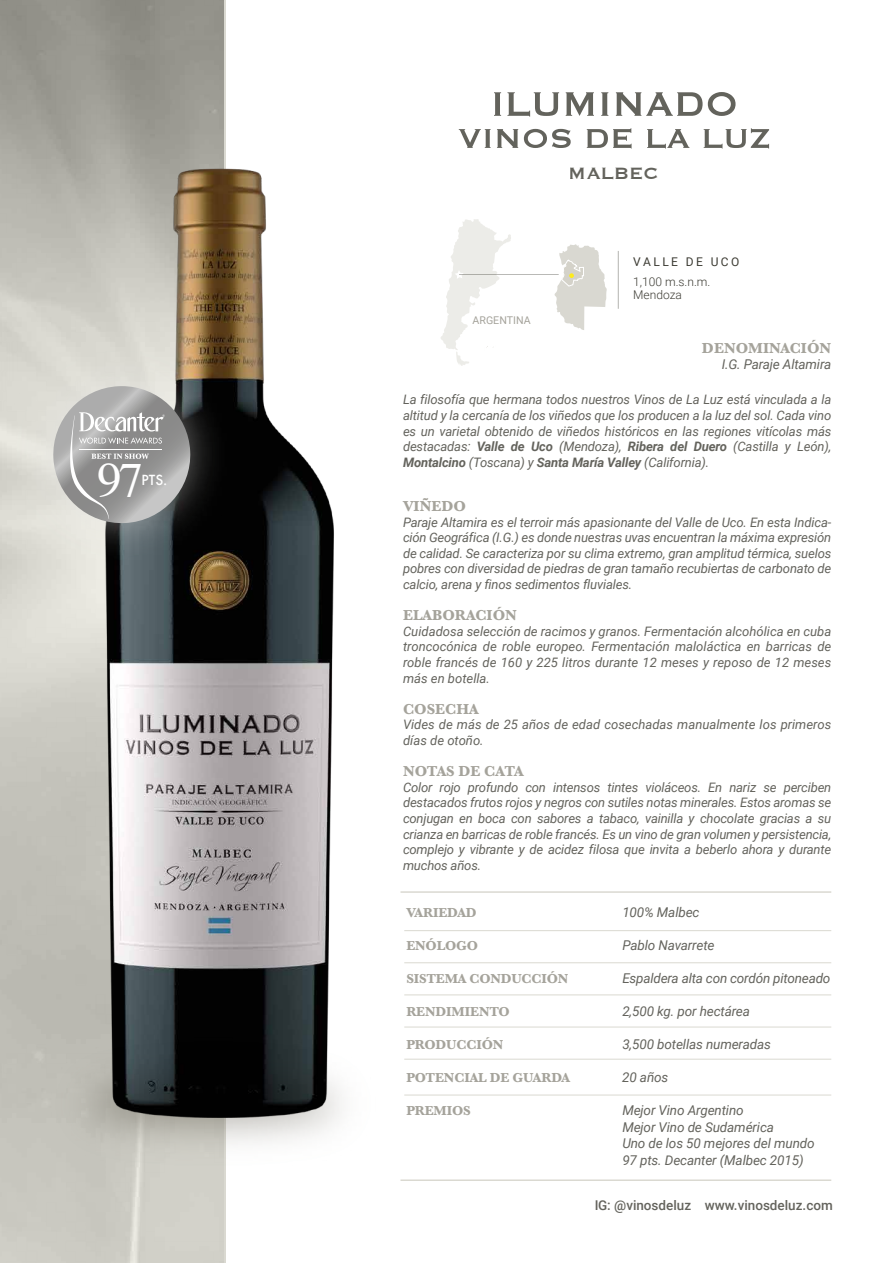
<style>
.page{position:relative;width:893px;height:1263px;background:#fff}
.page>*{position:absolute;margin:0;border:0;box-sizing:border-box;transform-origin:0 0}
.t1{font:49.05px "Times";color:#fff}
.t2{font:21.3px "Copperplate";color:#3d3c34}
.t3{font:700 15px "Baskerville";color:#a5a39b}
.t4{font:italic 13.5px/16.5px "Roboto";letter-spacing:-.01em;color:rgb(61 60 52/.8)}
.t5{font:700 13.5px "Baskerville";letter-spacing:-.01em;color:#a5a39b}
.t6{font:500 13.5px "Roboto";color:#3d3c34}
.t7{font:500 13.5px "Futura";color:#fff}
.t8{font:italic 13.05px/15.6px "Roboto";letter-spacing:-.015em;color:rgb(61 60 52/.8);text-align:justify}
.t9{font:300 12px "Roboto";color:#3d3c34}
.t10{font:12px "Roboto";letter-spacing:.2em;color:#3d3c34}
.t11{font:10.65px "Roboto";color:#a5a39b}
.t12{font:500 5.1px "Futura";color:#fff}
.s1{font-weight:700}
</style>
<div class="page">
<svg style="left:0;top:0;width:225px;height:1263px;background:#b9b8b0"></svg>
<img style="left:88px;top:146px;width:246px;height:887px">
<img style="left:36px;top:1033px;width:306px;height:141px">
<svg style="left:494px;top:92px;width:7px;height:24px"></svg>
<svg style="left:507px;top:92px;width:52px;height:25px"></svg>
<svg style="left:566px;top:92px;width:28px;height:24px"></svg>
<svg style="left:601px;top:92px;width:7px;height:24px"></svg>
<svg style="left:616px;top:92px;width:119px;height:24px"></svg>
<svg style="left:459px;top:129px;width:32px;height:19px"></svg>
<svg style="left:497px;top:129px;width:21px;height:19px"></svg>
<svg style="left:524px;top:129px;width:47px;height:19px"></svg>
<svg style="left:587px;top:128px;width:45px;height:21px"></svg>
<svg style="left:647px;top:129px;width:42px;height:20px"></svg>
<svg style="left:704px;top:128px;width:65px;height:21px"></svg>
<hr style="left:400px;top:891px;width:431px;height:2px;background:#dad9d1">
<hr style="left:404px;top:930px;width:427px;height:1px;background:#dad9d1">
<hr style="left:404px;top:962px;width:427px;height:1px;background:#dad9d1">
<hr style="left:404px;top:994px;width:427px;height:1px;background:#dad9d1">
<hr style="left:404px;top:1027px;width:427px;height:1px;background:#dad9d1">
<hr style="left:404px;top:1059px;width:427px;height:1px;background:#dad9d1">
<hr style="left:404px;top:1095px;width:427px;height:1px;background:#dad9d1">
<hr style="left:400px;top:1179px;width:431px;height:2px;background:#dad9d1">
<svg style="left:441px;top:219px;width:70px;height:147px"></svg>
<svg style="left:554px;top:244px;width:53px;height:86px"></svg>
<hr style="left:618px;top:251px;width:1px;height:58px;background:#3d3c34">
<hr style="left:459px;top:274px;width:100px;height:1px;background:#3d3c34">
<img style="left:0;top:334px;width:241px;height:241px">
<svg style="left:52px;top:386px;width:140px;height:139px;background:#a5a6a4"></svg>
<h1 class="t1" style="left:97px;top:435px;width:48px">97</h1>
<p class="t7" style="left:141px;top:471px;width:27px">PTS.</p>
<p class="t12" style="left:104px;top:492px;width:32px">Malbec 2015</p>
<h2 class="t2" style="left:569px;top:159px;width:91px">MALBEC</h2>
<p class="t11" style="left:473px;top:312px;width:60px">ARGENTINA</p>
<p class="t10" style="left:633px;top:253px;width:108px">VALLE DE UCO</p>
<p class="t9" style="left:633px;top:286px;width:50px">Mendoza</p>
<p class="t9" style="left:633px;top:273px;width:79px">1,100 m.s.n.m.</p>
<p class="t3" style="left:702px;top:338px;width:131px">DENOMINACIÓN</p>
<p class="t4" style="left:722px;top:356px;width:111px">I.G. Paraje Altamira</p>
<p class="t8" style="left:403px;top:392px;width:430px">La filosofía que hermana todos nuestros Vinos de La Luz está vinculada a la altitud y la cercanía de los viñedos que los producen a la luz del sol. Cada vino es un varietal obtenido de viñedos históricos en las regiones vitícolas más destacadas: <span class="s1">Valle de Uco</span> (Mendoza), <span class="s1">Ribera del Duero</span> (Castilla y León), <span class="s1">Montalcino</span> (Toscana) y <span class="s1">Santa María Valley</span> (California).</p>
<p class="t3" style="left:403px;top:496px;width:64px">VIÑEDO</p>
<p class="t8" style="left:403px;top:514px;width:430px">Paraje Altamira es el terroir más apasionante del Valle de Uco. En esta Indica&shy;ción Geográfica (I.G.) es donde nuestras uvas encuentran la máxima expresión de calidad. Se caracteriza por su clima extremo, gran amplitud térmica, suelos pobres con diversidad de piedras de gran tamaño recubiertas de carbonato de calcio, arena y finos sedimentos fluviales.</p>
<p class="t3" style="left:403px;top:605px;width:115px">ELABORACIÓN</p>
<p class="t8" style="left:403px;top:623px;width:430px">Cuidadosa selección de racimos y granos. Fermentación alcohólica en cuba troncocónica de roble europeo. Fermentación maloláctica en barricas de roble francés de 160 y 225 litros durante 12 meses y reposo de 12 meses más en botella.</p>
<p class="t3" style="left:403px;top:698px;width:77px">COSECHA</p>
<p class="t8" style="left:403px;top:716px;width:430px">Vides de más de 25 años de edad cosechadas manualmente los primeros días de otoño.</p>
<p class="t3" style="left:403px;top:761px;width:122px">NOTAS DE CATA</p>
<p class="t8" style="left:403px;top:779px;width:430px">Color rojo profundo con intensos tintes violáceos. En nariz se perciben destacados frutos rojos y negros con sutiles notas minerales. Estos aromas se conjugan en boca con sabores a tabaco, vainilla y chocolate gracias a su crianza en barricas de roble francés. Es un vino de gran volumen y persistencia, complejo y vibrante y de acidez filosa que invita a beberlo ahora y durante muchos años.</p>
<p class="t5" style="left:406px;top:904px;width:72px">VARIEDAD</p>
<p class="t4" style="left:622px;top:904px;width:79px">100% Malbec</p>
<p class="t5" style="left:406px;top:937px;width:73px">ENÓLOGO</p>
<p class="t4" style="left:622px;top:937px;width:94px">Pablo Navarrete</p>
<p class="t5" style="left:406px;top:970px;width:163px">SISTEMA CONDUCCIÓN</p>
<p class="t4" style="left:622px;top:970px;width:210px">Espaldera alta con cordón pitoneado</p>
<p class="t5" style="left:406px;top:1003px;width:105px">RENDIMIENTO</p>
<p class="t4" style="left:622px;top:1003px;width:129px">2,500 kg. por hectárea</p>
<p class="t5" style="left:406px;top:1036px;width:99px">PRODUCCIÓN</p>
<p class="t4" style="left:622px;top:1036px;width:150px">3,500 botellas numeradas</p>
<p class="t5" style="left:406px;top:1069px;width:165px">POTENCIAL DE GUARDA</p>
<p class="t4" style="left:622px;top:1069px;width:48px">20 años</p>
<p class="t5" style="left:406px;top:1102px;width:66px">PREMIOS</p>
<p class="t4" style="left:622px;top:1102px;width:194px">Mejor Vino Argentino<br>Mejor Vino de Sudamérica<br>Uno de los 50 mejores del mundo<br>97 pts. Decanter (Malbec 2015)</p>
<p class="t6" style="left:594px;top:1196px;width:240px">IG: @vinosdeluz www.vinosdeluz.com</p>
</div>
